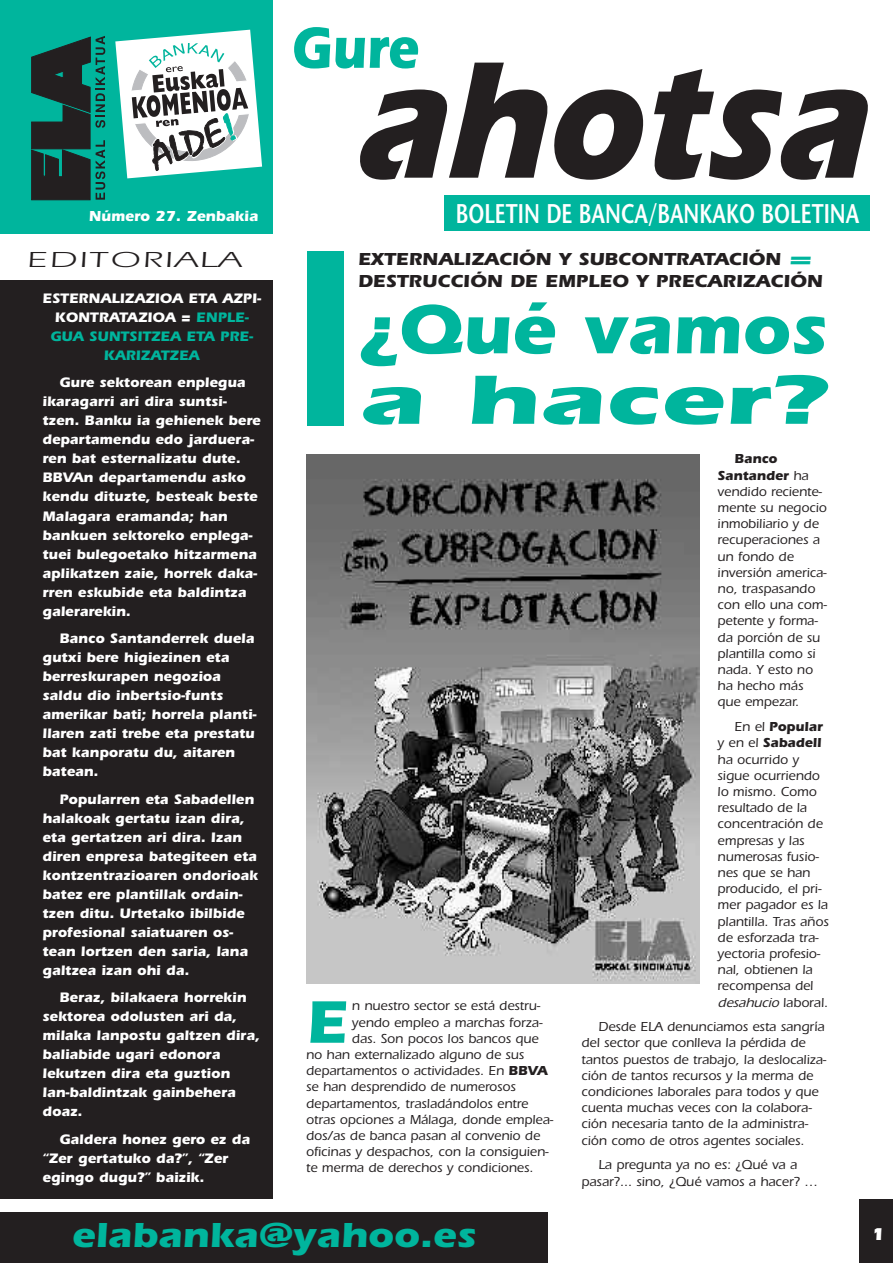
<style>
.page{position:relative;width:893px;height:1263px;background:#fff}
.page>*{position:absolute;margin:0;border:0;box-sizing:border-box;transform-origin:0 0}
.t1{font:italic 700 172.5px "Itc Eras";color:#231f20;scale:.85 1}
.t2{font:700 72px/70.5px "Itc Eras";color:#00b59d}
.t3{font:700 62.1px "Itc Eras";color:#00b59d}
.t4{font:700 60px "Itc Eras";color:#00b59d;scale:.87 1}
.t5{font:700 36px "Itc Eras";color:#00b59d;scale:1.1 1}
.t6{font:600 27px "Stone Sans";color:#fff;scale:.75 1}
.t7{font:22.5px "Itc Eras";letter-spacing:.055em;color:#231f20;scale:1.7 1}
.t8{font:700 18px/21.6px "Itc Eras";color:#231f20;scale:1.07 1}
.t9{font:900 18px "Eras IT Cby BT";color:#fff}
.t10{font:700 15px "Itc Eras";color:#fff}
.t11{font:700 14.25px/19px "Itc Eras";color:#fff}
.t12{font:500 13.5px/16.2px "Itc Eras";color:#231f20}
.s1{color:#00b59d}
.s2{font-weight:700}
.s3{font-style:italic}
</style>
<div class="page">
<div style="left:0;top:1212px;width:548px;height:51px;background:#231f20"></div>
<div style="left:859px;top:1199px;width:34px;height:64px;background:#231f20"></div>
<div style="left:0;top:0;width:272px;height:234px;background:#00b59d"></div>
<div style="left:445px;top:195px;width:425px;height:36px;background:#00b59d"></div>
<svg style="left:115px;top:30px;width:147px;height:148px;background:#afccc9"></svg>
<svg style="left:31px;top:36px;width:74px;height:164px"></svg>
<hr style="left:0;top:0;width:1px;height:1101px;background:#c0e3dc">
<div style="left:0;top:280px;width:272px;height:918px;background:#231f20"></div>
<div style="left:307px;top:251px;width:36px;height:174px;background:#00b59d"></div>
<img style="left:306px;top:454px;width:394px;height:529px">
<p class="t10" style="left:89px;top:211px;width:171px">Número 27. Zenbakia</p>
<h3 class="t7" style="left:27px;top:252px;width:128px">EDITORIALA</h3>
<p class="t11" style="left:43px;top:290px;width:220px;text-align:center">ESTERNALIZAZIOA ETA AZPI-<br>KONTRATAZIOA = <span class="s1">ENPLE-<br>GUA SUNTSITZEA ETA PRE-<br>KARIZATZEA</span></p>
<p class="t11" style="left:43px;top:375px;width:220px;text-indent:17px">Gure sektorean enplegua ikaragarri ari dira suntsi&shy;tzen. Banku ia gehienek bere departamendu edo jarduera&shy;ren bat esternalizatu dute.<br>BBVAn departamendu asko kendu dituzte, besteak beste<br>Malagara eramanda; han bankuen sektoreko enplega&shy;tuei bulegoetako hitzarmena aplikatzen zaie, horrek daka&shy;rren eskubide eta baldintza galerarekin.</p>
<p class="t11" style="left:43px;top:630px;width:216px;text-indent:17px">Banco Santanderrek duela gutxi bere higiezinen eta berreskurapen negozioa saldu dio inbertsio-funts amerikar bati; horrela planti&shy;llaren zati trebe eta prestatu bat kanporatu du, aitaren batean.</p>
<p class="t11" style="left:43px;top:791px;width:217px;text-indent:17px">Popularren eta Sabadellen halakoak gertatu izan dira, eta gertatzen ari dira. Izan diren enpresa bategiteen eta kontzentrazioaren ondorioak batez ere plantillak ordain&shy;tzen ditu. Urtetako ibilbide profesional saiatuaren os&shy;tean lortzen den saria, lana galtzea izan ohi da.</p>
<p class="t11" style="left:43px;top:989px;width:219px;text-indent:17px">Beraz, bilakaera horrekin sektorea odolusten ari da, milaka lanpostu galtzen dira, baliabide ugari edonora lekutzen dira eta guztion lan-baldintzak gainbehera doaz.</p>
<p class="t11" style="left:43px;top:1131px;width:209px;text-indent:17px">Galdera honez gero ez da “Zer gertatuko da?”, “Zer egingo dugu?” baizik.</p>
<h3 class="t4" style="left:291px;top:27px;width:148px">Gure</h3>
<h1 class="t1" style="left:351px;top:59px;width:635px">ah tsa</h1>
<h3 class="t6" style="left:456px;top:203px;width:540px">BOLETIN DE BANCA/BANKAKO BOLETINA</h3>
<h1 class="t1" style="left:541px;top:59px;width:147px">o</h1>
<h3 class="t8" style="left:358px;top:250px;width:436px">EXTERNALIZACIÓN Y SUBCONTRATACIÓN <span class="s1">=<br></span>DESTRUCCIÓN DE EMPLEO Y PRECARIZACIÓN</h3>
<h2 class="t2" style="left:359px;top:302px;width:470px">¿Qué vamos a hacer?</h2>
<h3 class="t3" style="left:306px;top:1000px;width:43px">E</h3>
<p class="t12" style="left:352px;top:999px;width:190px">n nuestro sector se está destru-</p>
<p class="t12" style="left:352px;top:1015px;width:192px">yendo empleo a marchas forza-</p>
<p class="t12" style="left:352px;top:1031px;width:188px">das. Son pocos los bancos que</p>
<p class="t12" style="left:306px;top:1048px;width:220px">no han externalizado alguno de sus</p>
<p class="t12" style="left:306px;top:1064px;width:243px">departamentos o actividades. En <span class="s2">BBVA</span></p>
<p class="t12" style="left:306px;top:1080px;width:211px">se han desprendido de numerosos</p>
<p class="t12" style="left:306px;top:1096px;width:224px">departamentos, trasladándolos entre</p>
<p class="t12" style="left:306px;top:1112px;width:249px">otras opciones a Málaga, donde emplea-</p>
<p class="t12" style="left:306px;top:1129px;width:235px">dos/as de banca pasan al convenio de</p>
<p class="t12" style="left:306px;top:1145px;width:244px">oficinas y despachos, con la consiguien-</p>
<p class="t12" style="left:306px;top:1161px;width:229px">te merma de derechos y condiciones.</p>
<p class="t12" style="left:718px;top:452px;width:111px;text-indent:17px"><span class="s2">Banco<br>Santander</span> ha vendido reciente&shy;mente su negocio inmobiliario y de recuperaciones a un fondo de inversión america&shy;no, traspasando con ello una com&shy;petente y forma&shy;da porción de su plantilla como si nada. Y esto no ha hecho más que empezar.</p>
<p class="t12" style="left:718px;top:720px;width:113px;text-indent:17px">En el <span class="s2">Popular </span>y en el <span class="s2">Sabadell </span>ha ocurrido y sigue ocurriendo lo mismo. Como resultado de la concentración de empresas y las numerosas fusio&shy;nes que se han producido, el pri&shy;mer pagador es la plantilla. Tras años de esforzada tra&shy;yectoria profesio&shy;nal, obtienen la recompensa del <span class="s3">desahucio</span> laboral.</p>
<p class="t12" style="left:581px;top:1020px;width:246px;text-indent:17px">Desde ELA denunciamos esta sangría del sector que conlleva la pérdida de tantos puestos de trabajo, la deslocaliza&shy;ción de tantos recursos y la merma de condiciones laborales para todos y que cuenta muchas veces con la colabora&shy;ción necesaria tanto de la administra&shy;ción como de otros agentes sociales.</p>
<p class="t12" style="left:581px;top:1158px;width:238px;text-align:center">La pregunta ya no es: ¿Qué va a pasar?... sino, ¿Qué vamos a hacer? …</p>
<h3 class="t5" style="left:72px;top:1222px;width:369px">elabanka@yahoo.es</h3>
<h3 class="t9" style="left:872px;top:1223px;width:13px">1</h3>
</div>
